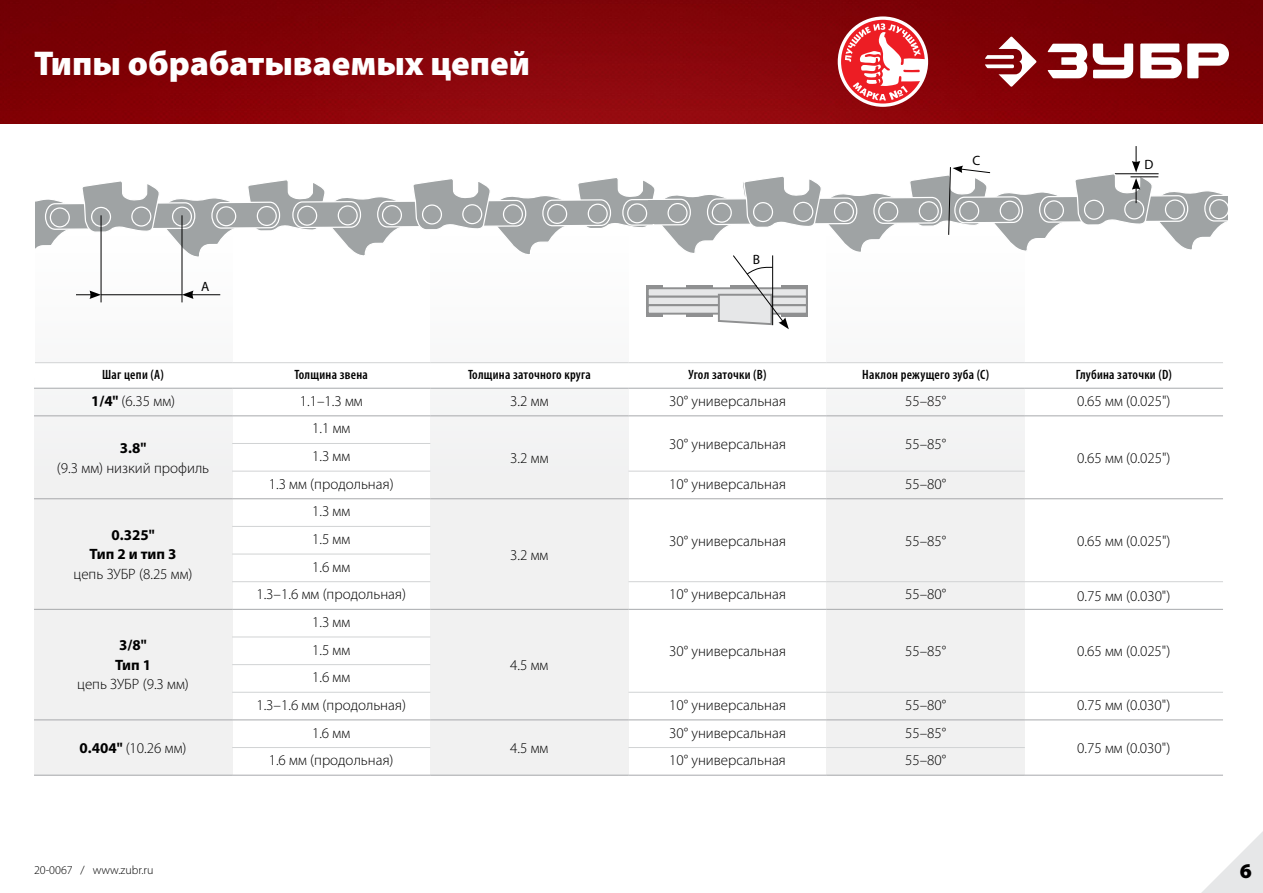
<style>
.page{position:relative;width:1263px;height:893px;background:#fff}
.page>*{position:absolute;margin:0;border:0;box-sizing:border-box;transform-origin:0 0}
.t1{font:900 34.5px "Myriad Pro";color:#fff}
.t2{font:900 21px "Myriad Pro";color:#000}
.t3{font:300 15px/27.6px "Myriad Pro";color:#000;text-align:center}
.t4{font:700 15px/19.5px "Myriad Pro";color:#000;text-align:center}
.t5{font:600 condensed 13.5px "Myriad Pro";letter-spacing:.02em;color:#000}
.t6{font:13.5px "Myriad Pro";color:#000}
.t7{font:300 12px "Myriad Pro";color:#000}
.s1{font-weight:700}
</style>
<div class="page">
<div style="left:34px;top:235px;width:198px;height:540px;background:#f1f1f1"></div>
<div style="left:430px;top:235px;width:198px;height:540px;background:#f1f1f1"></div>
<div style="left:827px;top:235px;width:198px;height:540px;background:#f1f1f1"></div>
<img style="left:0;top:0;width:1263px;height:123px">
<svg style="left:1201px;top:831px;width:62px;height:62px"></svg>
<svg style="left:985px;top:36px;width:51px;height:51px"></svg>
<svg style="left:1047px;top:44px;width:182px;height:34px"></svg>
<svg style="left:838px;top:16px;width:90px;height:91px"></svg>
<svg style="left:841px;top:20px;width:84px;height:84px"></svg>
<svg style="left:845px;top:23px;width:82px;height:77px"></svg>
<svg style="left:34px;top:363px;width:1189px;height:25px"></svg>
<hr style="left:232px;top:443px;width:198px;height:1px;background:#d1d3d4">
<hr style="left:232px;top:471px;width:198px;height:1px;background:#d1d3d4">
<hr style="left:628px;top:471px;width:199px;height:1px;background:#d1d3d4">
<hr style="left:827px;top:471px;width:198px;height:1px;background:#d1d3d4">
<hr style="left:232px;top:526px;width:198px;height:1px;background:#d1d3d4">
<hr style="left:232px;top:554px;width:198px;height:1px;background:#d1d3d4">
<hr style="left:232px;top:581px;width:198px;height:1px;background:#d1d3d4">
<hr style="left:628px;top:581px;width:199px;height:1px;background:#d1d3d4">
<hr style="left:827px;top:581px;width:198px;height:1px;background:#d1d3d4">
<hr style="left:1025px;top:581px;width:198px;height:1px;background:#d1d3d4">
<hr style="left:232px;top:637px;width:198px;height:1px;background:#d1d3d4">
<hr style="left:232px;top:664px;width:198px;height:1px;background:#d1d3d4">
<hr style="left:232px;top:692px;width:198px;height:1px;background:#d1d3d4">
<hr style="left:628px;top:692px;width:199px;height:1px;background:#d1d3d4">
<hr style="left:827px;top:692px;width:198px;height:1px;background:#d1d3d4">
<hr style="left:1025px;top:692px;width:198px;height:1px;background:#d1d3d4">
<hr style="left:34px;top:388px;width:198px;height:1px;background:#a7a9ac">
<hr style="left:232px;top:388px;width:198px;height:1px;background:#a7a9ac">
<hr style="left:430px;top:388px;width:198px;height:1px;background:#a7a9ac">
<hr style="left:628px;top:388px;width:199px;height:1px;background:#a7a9ac">
<hr style="left:827px;top:388px;width:198px;height:1px;background:#a7a9ac">
<hr style="left:1025px;top:388px;width:198px;height:1px;background:#a7a9ac">
<hr style="left:34px;top:415px;width:198px;height:1px;background:#a7a9ac">
<hr style="left:232px;top:415px;width:198px;height:1px;background:#a7a9ac">
<hr style="left:430px;top:415px;width:198px;height:1px;background:#a7a9ac">
<hr style="left:628px;top:415px;width:199px;height:1px;background:#a7a9ac">
<hr style="left:827px;top:415px;width:198px;height:1px;background:#a7a9ac">
<hr style="left:1025px;top:415px;width:198px;height:1px;background:#a7a9ac">
<hr style="left:34px;top:498px;width:198px;height:1px;background:#a7a9ac">
<hr style="left:430px;top:498px;width:198px;height:1px;background:#a7a9ac">
<hr style="left:1025px;top:498px;width:198px;height:1px;background:#a7a9ac">
<hr style="left:232px;top:498px;width:198px;height:1px;background:#a7a9ac">
<hr style="left:628px;top:498px;width:199px;height:1px;background:#a7a9ac">
<hr style="left:827px;top:498px;width:198px;height:1px;background:#a7a9ac">
<hr style="left:34px;top:609px;width:198px;height:1px;background:#a7a9ac">
<hr style="left:430px;top:609px;width:198px;height:1px;background:#a7a9ac">
<hr style="left:232px;top:609px;width:198px;height:1px;background:#a7a9ac">
<hr style="left:628px;top:609px;width:199px;height:1px;background:#a7a9ac">
<hr style="left:827px;top:609px;width:198px;height:1px;background:#a7a9ac">
<hr style="left:1025px;top:609px;width:198px;height:1px;background:#a7a9ac">
<hr style="left:34px;top:719px;width:198px;height:1px;background:#a7a9ac">
<hr style="left:430px;top:719px;width:198px;height:1px;background:#a7a9ac">
<hr style="left:232px;top:719px;width:198px;height:1px;background:#a7a9ac">
<hr style="left:628px;top:719px;width:199px;height:1px;background:#a7a9ac">
<hr style="left:827px;top:719px;width:198px;height:1px;background:#a7a9ac">
<hr style="left:1025px;top:719px;width:198px;height:1px;background:#a7a9ac">
<hr style="left:34px;top:775px;width:198px;height:1px;background:#a7a9ac">
<hr style="left:430px;top:775px;width:198px;height:1px;background:#a7a9ac">
<hr style="left:1025px;top:775px;width:198px;height:1px;background:#a7a9ac">
<hr style="left:232px;top:775px;width:198px;height:1px;background:#a7a9ac">
<hr style="left:628px;top:775px;width:199px;height:1px;background:#a7a9ac">
<hr style="left:827px;top:775px;width:198px;height:1px;background:#a7a9ac">
<hr style="left:34px;top:362px;width:198px;height:1px;background:#d1d3d4">
<hr style="left:232px;top:362px;width:198px;height:1px;background:#d1d3d4">
<hr style="left:430px;top:362px;width:198px;height:1px;background:#d1d3d4">
<hr style="left:628px;top:362px;width:199px;height:1px;background:#d1d3d4">
<hr style="left:827px;top:362px;width:198px;height:1px;background:#d1d3d4">
<hr style="left:1025px;top:362px;width:198px;height:1px;background:#d1d3d4">
<hr style="left:232px;top:747px;width:198px;height:1px;background:#d1d3d4">
<hr style="left:628px;top:747px;width:199px;height:1px;background:#d1d3d4">
<hr style="left:827px;top:747px;width:198px;height:1px;background:#d1d3d4">
<svg style="left:34px;top:146px;width:1194px;height:183px"></svg>
<h1 class="t1" style="left:34px;top:40px;width:497px">Типы обрабатываемых цепей</h1>
<p class="t6" style="left:201px;top:278px;width:10px">А</p>
<p class="t6" style="left:753px;top:251px;width:9px">B</p>
<p class="t6" style="left:972px;top:152px;width:9px">C</p>
<p class="t6" style="left:1145px;top:156px;width:10px">D</p>
<p class="t5" style="left:102px;top:367px;width:63px">Шаг цепи (А)</p>
<p class="t5" style="left:295px;top:367px;width:75px">Толщина звена</p>
<p class="t5" style="left:468px;top:367px;width:124px">Толщина заточного круга</p>
<p class="t5" style="left:688px;top:367px;width:80px">Угол заточки (B)</p>
<p class="t5" style="left:862px;top:367px;width:129px">Наклон режущего зуба (C)</p>
<p class="t5" style="left:1076px;top:367px;width:98px">Глубина заточки (D)</p>
<p class="t3" style="left:91px;top:387px;width:86px"><span class="s1">1/4"</span> (6.35 мм)</p>
<p class="t3" style="left:300px;top:387px;width:64px">1.1–1.3 мм</p>
<p class="t3" style="left:510px;top:387px;width:40px">3.2 мм</p>
<p class="t3" style="left:669px;top:387px;width:118px">30° универсальная</p>
<p class="t3" style="left:905px;top:387px;width:43px">55–85°</p>
<p class="t3" style="left:1077px;top:387px;width:95px">0.65 мм (0.025")</p>
<p class="t4" style="left:120px;top:438px;width:28px">3.8"</p>
<p class="t3" style="left:57px;top:454px;width:154px">(9.3 мм) низкий профиль</p>
<p class="t3" style="left:312px;top:415px;width:40px">1.1 мм</p>
<p class="t3" style="left:669px;top:430px;width:118px">30° универсальная</p>
<p class="t3" style="left:905px;top:430px;width:43px">55–85°</p>
<p class="t3" style="left:312px;top:442px;width:40px">1.3 мм</p>
<p class="t3" style="left:1077px;top:444px;width:95px">0.65 мм (0.025")</p>
<p class="t3" style="left:269px;top:470px;width:126px">1.3 мм (продольная)</p>
<p class="t3" style="left:669px;top:470px;width:118px">10° универсальная</p>
<p class="t3" style="left:905px;top:470px;width:43px">55–80°</p>
<p class="t3" style="left:510px;top:444px;width:40px">3.2 мм</p>
<p class="t3" style="left:312px;top:497px;width:40px">1.3 мм</p>
<p class="t4" style="left:90px;top:524px;width:88px">0.325"<br>Тип 2 и тип 3</p>
<p class="t3" style="left:74px;top:560px;width:121px">цепь ЗУБР (8.25 мм)</p>
<p class="t3" style="left:312px;top:525px;width:40px">1.5 мм</p>
<p class="t3" style="left:669px;top:527px;width:118px">30° универсальная</p>
<p class="t3" style="left:905px;top:527px;width:43px">55–85°</p>
<p class="t3" style="left:1077px;top:527px;width:95px">0.65 мм (0.025")</p>
<p class="t3" style="left:256px;top:553px;width:151px">1.6 мм<br>1.3–1.6 мм (продольная)</p>
<p class="t3" style="left:510px;top:541px;width:40px">3.2 мм</p>
<p class="t3" style="left:669px;top:580px;width:118px">10° универсальная</p>
<p class="t3" style="left:905px;top:580px;width:43px">55–80°</p>
<p class="t3" style="left:1077px;top:582px;width:95px">0.75 мм (0.030")</p>
<p class="t3" style="left:312px;top:608px;width:40px">1.3 мм</p>
<p class="t4" style="left:115px;top:635px;width:38px;text-align:left">3/8"<br>Тип 1</p>
<p class="t3" style="left:77px;top:670px;width:113px">цепь ЗУБР (9.3 мм)</p>
<p class="t3" style="left:312px;top:636px;width:40px">1.5 мм</p>
<p class="t3" style="left:669px;top:637px;width:118px">30° универсальная</p>
<p class="t3" style="left:905px;top:637px;width:43px">55–85°</p>
<p class="t3" style="left:1077px;top:637px;width:95px">0.65 мм (0.025")</p>
<p class="t3" style="left:256px;top:663px;width:151px">1.6 мм<br>1.3–1.6 мм (продольная)</p>
<p class="t3" style="left:510px;top:651px;width:40px">4.5 мм</p>
<p class="t3" style="left:669px;top:691px;width:118px">10° универсальная</p>
<p class="t3" style="left:905px;top:691px;width:43px">55–80°</p>
<p class="t3" style="left:1077px;top:691px;width:95px">0.75 мм (0.030")</p>
<p class="t3" style="left:79px;top:734px;width:109px"><span class="s1">0.404"</span> (10.26 мм)</p>
<p class="t3" style="left:312px;top:719px;width:40px">1.6 мм</p>
<p class="t3" style="left:669px;top:719px;width:118px">30° универсальная</p>
<p class="t3" style="left:905px;top:719px;width:43px">55–85°</p>
<p class="t3" style="left:510px;top:734px;width:40px">4.5 мм</p>
<p class="t3" style="left:269px;top:746px;width:126px">1.6 мм (продольная)</p>
<p class="t3" style="left:669px;top:746px;width:118px">10° универсальная</p>
<p class="t3" style="left:905px;top:746px;width:43px">55–80°</p>
<p class="t3" style="left:1077px;top:734px;width:95px">0.75 мм (0.030")</p>
<p class="t7" style="left:34px;top:862px;width:121px">20-0067 / www.zubr.ru</p>
<h2 class="t2" style="left:1240px;top:856px;width:14px">6</h2>
</div>
